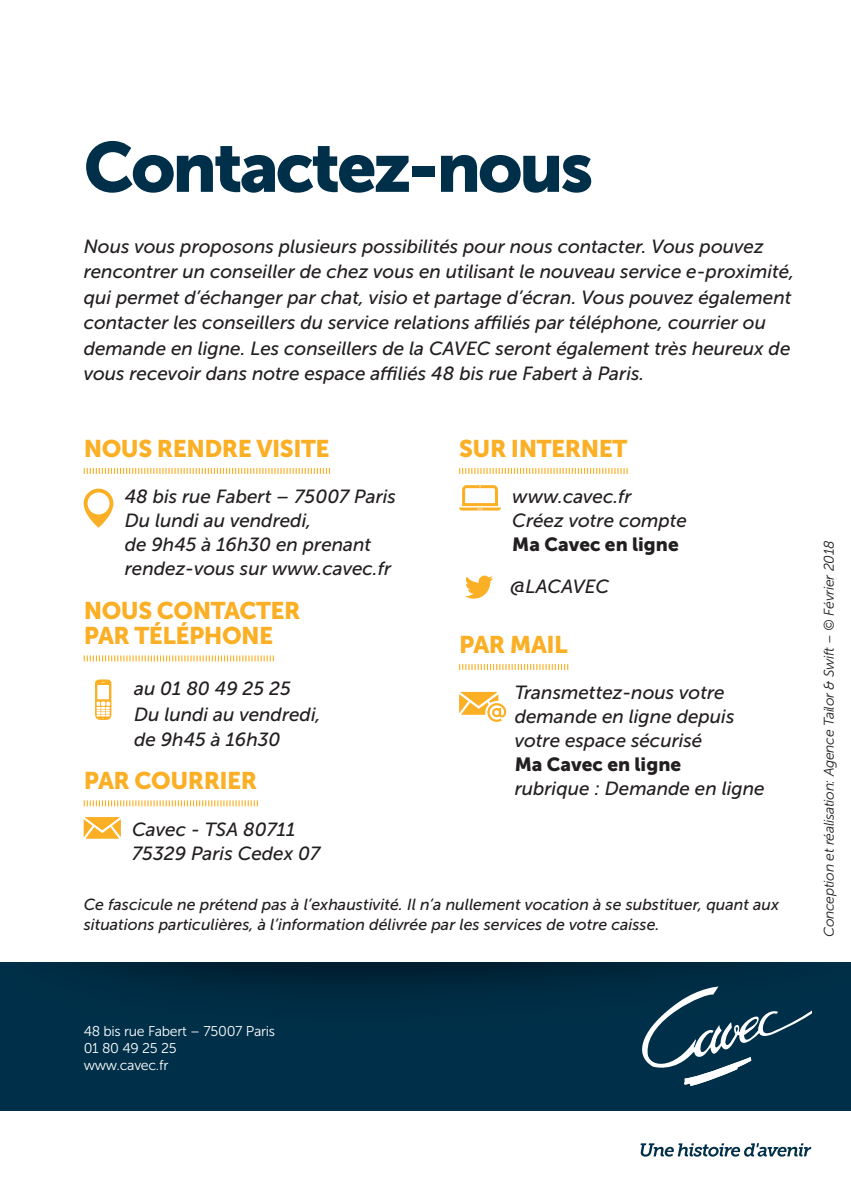
<style>
.page{position:relative;width:851px;height:1191px;background:#fff}
.page>*{position:absolute;margin:0;border:0;box-sizing:border-box;transform-origin:0 0}
.t1{font:70px "Museo Sans 900";letter-spacing:-.045em;color:#003049}
.t2{font:24px/25.6px "Museo Sans 900";letter-spacing:-.02em;color:#fbaf25}
.t3{font:italic 19px/24px "Museo Sans 500";color:#231f20}
.t4{font:19px "Museo Sans 900";color:#231f20}
.t5{font:italic 16px/20px "Museo Sans 500";color:#231f20}
.t6{font:14.2px/17px "Museo Sans 300";letter-spacing:-.02em;color:#fff}
.t7{font:italic 14px "Museo Sans 300";letter-spacing:-.02em;color:#231f20}
</style>
<div class="page">
<div style="left:0;top:962px;width:850px;height:148px;background:#003049"></div>
<img style="left:91px;top:962px;width:721px;height:52px">
<svg style="left:639px;top:986px;width:172px;height:99px"></svg>
<svg style="left:84px;top:468px;width:246px;height:6px"></svg>
<svg style="left:84px;top:655px;width:190px;height:6px"></svg>
<svg style="left:84px;top:800px;width:174px;height:6px"></svg>
<svg style="left:84px;top:488px;width:29px;height:40px"></svg>
<svg style="left:95px;top:679px;width:16px;height:41px"></svg>
<svg style="left:84px;top:817px;width:37px;height:21px"></svg>
<svg style="left:459px;top:468px;width:168px;height:6px"></svg>
<svg style="left:459px;top:664px;width:109px;height:6px"></svg>
<svg style="left:459px;top:485px;width:42px;height:25px"></svg>
<svg style="left:465px;top:575px;width:28px;height:23px"></svg>
<svg style="left:459px;top:692px;width:47px;height:30px"></svg>
<svg style="left:640px;top:1143px;width:171px;height:13px"></svg>
<h1 class="t1" style="left:84px;top:128px;width:511px">Contactez-nous</h1>
<p class="t3" style="left:84px;top:233px;width:712px;line-height:25.6px">Nous vous proposons plusieurs possibilités pour nous contacter. Vous pouvez rencontrer un conseiller de chez vous en utilisant le nouveau service e-proximité, qui permet d’échanger par chat, visio et partage d’écran. Vous pouvez également contacter les conseillers du service relations affiliés par téléphone, courrier ou demande en ligne. Les conseillers de la CAVEC seront également très heureux de vous recevoir dans notre espace affiliés 48 bis rue Fabert à Paris.</p>
<p class="t2" style="left:84px;top:435px;width:247px">NOUS RENDRE VISITE</p>
<p class="t3" style="left:125px;top:485px;width:273px">48 bis rue Fabert – 75007 Paris<br>Du lundi au vendredi,<br>de 9h45 à 16h30 en prenant rendez-vous sur www.cavec.fr</p>
<p class="t2" style="left:84px;top:597px;width:218px">NOUS CONTACTER<br>PAR TÉLÉPHONE</p>
<p class="t3" style="left:134px;top:676px;width:188px;line-height:25.6px">au 01 80 49 25 25<br>Du lundi au vendredi, de 9h45 à 16h30</p>
<p class="t2" style="left:84px;top:767px;width:175px">PAR COURRIER</p>
<p class="t3" style="left:132px;top:817px;width:189px">Cavec - TSA 80711<br>75329 Paris Cedex 07</p>
<p class="t2" style="left:459px;top:435px;width:169px">SUR INTERNET</p>
<p class="t3" style="left:512px;top:485px;width:176px">www.cavec.fr<br>Créez votre compte</p>
<p class="t4" style="left:512px;top:534px;width:168px">Ma Cavec en ligne</p>
<p class="t3" style="left:510px;top:574px;width:101px">@LACAVEC</p>
<p class="t2" style="left:459px;top:631px;width:110px">PAR MAIL</p>
<p class="t3" style="left:514px;top:681px;width:221px">Transmettez-nous votre demande en ligne depuis votre espace sécurisé</p>
<p class="t4" style="left:514px;top:754px;width:168px">Ma Cavec en ligne</p>
<p class="t3" style="left:514px;top:777px;width:251px">rubrique : Demande en ligne</p>
<p class="t5" style="left:84px;top:894px;width:697px">Ce fascicule ne prétend pas à l’exhaustivité. Il n’a nullement vocation à se substituer, quant aux situations particulières, à l’information délivrée par les services de votre caisse.</p>
<p class="t7" style="left:821px;top:937px;width:398px;rotate:-90deg">Conception et réalisation: Agence Tailor &amp; Swift – © Février 2018</p>
<p class="t6" style="left:84px;top:1022px;width:193px">48 bis rue Fabert – 75007 Paris<br>01 80 49 25 25<br>www.cavec.fr</p>
</div>
